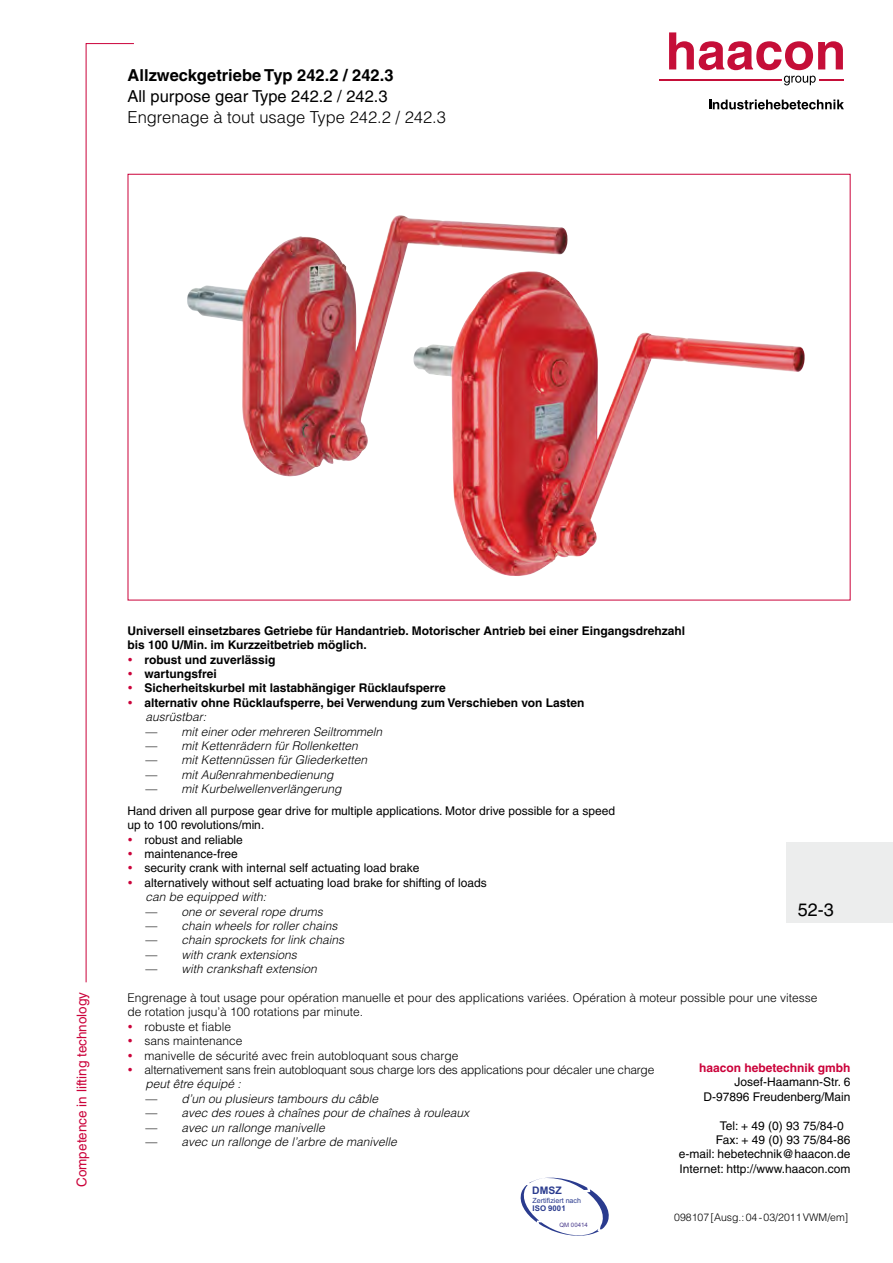
<style>
.page{position:relative;width:893px;height:1263px;background:#fff}
.page>*{position:absolute;margin:0;border:0;box-sizing:border-box;transform-origin:0 0}
.t1{font:18px "Helvetica";color:#000}
.t2{font:300 16.5px "Helvetica";color:#000}
.t3{font:700 16.5px "Helvetica";color:#000}
.t4{font:16.5px "Helvetica";color:#000}
.t5{font:13.5px "Helvetica";color:#cb023a}
.t6{font:italic 300 12px "Helvetica";color:#000}
.t7{font:12px/14.4px "Helvetica";color:#000}
.t8{font:700 12px "Helvetica";color:#000}
.t9{font:300 12px "Helvetica";color:#000}
.t10{font:300 12px "Helvetica";letter-spacing:-.02em;color:#000}
.t11{font:700 12px "Helvetica";color:#cb023a}
.t12{font:300 10.5px "Helvetica";color:#000}
.t13{font:700 10.35px "Arial";color:#2a3b8e}
.t14{font:700 7.8px "Arial";color:#2a3b8e}
.t15{font:7.05px "Arial";color:#2a3b8e}
.t16{font:6px "Arial";color:#4b3c8d}
.s1{font-style:normal}
.s2{font-weight:300}
.s3{font-weight:300;font-style:italic}
</style>
<div class="page">
<svg style="left:85px;top:43px;width:50px;height:940px"></svg>
<hr style="left:659px;top:79px;width:122px;height:1px;background:#c50e38">
<svg style="left:669px;top:32px;width:174px;height:38px"></svg>
<svg style="left:784px;top:76px;width:60px;height:9px"></svg>
<svg style="left:709px;top:99px;width:135px;height:10px"></svg>
<svg style="left:520px;top:1177px;width:89px;height:59px"></svg>
<div style="left:787px;top:842px;width:106px;height:81px;background:#eceded"></div>
<img style="left:187px;top:215px;width:381px;height:261px">
<img style="left:413px;top:271px;width:392px;height:305px">
<svg style="left:129px;top:657px;width:3px;height:4px"></svg>
<svg style="left:129px;top:686px;width:3px;height:4px"></svg>
<svg style="left:129px;top:837px;width:3px;height:4px"></svg>
<svg style="left:129px;top:866px;width:3px;height:4px"></svg>
<h2 class="t3" style="left:128px;top:65px;width:267px">Allzweckgetriebe Typ 242.2 / 242.3</h2>
<h2 class="t4" style="left:128px;top:86px;width:262px">All purpose gear Type 242.2 / 242.3</h2>
<h2 class="t2" style="left:128px;top:107px;width:320px">Engrenage à tout usage Type 242.2 / 242.3</h2>
<p class="t5" style="left:74px;top:1187px;width:197px;rotate:-90deg">Competence in lifting technology</p>
<p class="t8" style="left:128px;top:623px;width:559px">Universell einsetzbares Getriebe für Handantrieb. Motorischer Antrieb bei einer Eingangsdrehzahl</p>
<p class="t8" style="left:128px;top:638px;width:241px">bis 100 U/Min. im Kurzzeitbetrieb möglich.</p>
<p class="t8" style="left:145px;top:652px;width:132px">robust und zuverlässig</p>
<p class="t8" style="left:145px;top:666px;width:74px">wartungsfrei</p>
<p class="t8" style="left:145px;top:681px;width:303px">Sicherheitskurbel mit lastabhängiger Rücklaufsperre</p>
<p class="t8" style="left:145px;top:695px;width:441px">alternativ ohne Rücklaufsperre, bei Verwendung zum Verschieben von Lasten</p>
<p class="t6" style="left:146px;top:709px;width:62px">ausrüstbar:</p>
<p class="t6" style="left:146px;top:724px;width:238px"><span class="s1">—</span> mit einer oder mehreren Seiltrommeln</p>
<p class="t6" style="left:146px;top:738px;width:214px"><span class="s1">—</span> mit Kettenrädern für Rollenketten</p>
<p class="t6" style="left:146px;top:753px;width:223px"><span class="s1">—</span> mit Kettennüssen für Gliederketten</p>
<p class="t6" style="left:146px;top:767px;width:190px"><span class="s1">—</span> mit Außenrahmenbedienung</p>
<p class="t7" style="left:128px;top:778px;width:489px;line-height:21.6px;text-indent:18px"><span class="s2">—</span> <span class="s3">mit Kurbelwellenverlängerung<br></span>Hand driven all purpose gear drive for multiple applications. Motor drive possible for a speed</p>
<p class="t7" style="left:145px;top:818px;width:344px;text-indent:-17px">up to 100 revolutions/min.<br>robust and reliable<br>maintenance-free<br>security crank with internal self actuating load brake<br>alternatively without self actuating load brake for shifting of loads</p>
<p class="t6" style="left:146px;top:889px;width:122px">can be equipped with:</p>
<p class="t6" style="left:146px;top:904px;width:179px"><span class="s1">—</span> one or several rope drums</p>
<p class="t6" style="left:146px;top:918px;width:193px"><span class="s1">—</span> chain wheels for roller chains</p>
<p class="t6" style="left:146px;top:933px;width:200px"><span class="s1">—</span> chain sprockets for link chains</p>
<p class="t6" style="left:146px;top:947px;width:153px"><span class="s1">—</span> with crank extensions</p>
<p class="t6" style="left:146px;top:961px;width:173px"><span class="s1">—</span> with crankshaft extension</p>
<p class="t9" style="left:128px;top:990px;width:692px">Engrenage à tout usage pour opération manuelle et pour des applications variées. Opération à moteur possible pour une vitesse</p>
<p class="t9" style="left:128px;top:1005px;width:237px">de rotation jusqu’à 100 rotations par minute.</p>
<p class="t9" style="left:145px;top:1019px;width:88px">robuste et fiable</p>
<p class="t9" style="left:145px;top:1033px;width:100px">sans maintenance</p>
<p class="t9" style="left:145px;top:1048px;width:315px">manivelle de sécurité avec frein autobloquant sous charge</p>
<p class="t10" style="left:145px;top:1062px;width:511px">alternativement sans frein autobloquant sous charge lors des applications pour décaler une charge</p>
<p class="t6" style="left:146px;top:1077px;width:97px">peut être équipé :</p>
<p class="t6" style="left:146px;top:1091px;width:234px"><span class="s1">—</span> d’un ou plusieurs tambours du câble</p>
<p class="t6" style="left:146px;top:1105px;width:325px"><span class="s1">—</span> avec des roues à chaînes pour de chaînes à rouleaux</p>
<p class="t6" style="left:146px;top:1120px;width:181px"><span class="s1">—</span> avec un rallonge manivelle</p>
<p class="t6" style="left:146px;top:1134px;width:253px"><span class="s1">—</span> avec un rallonge de l’arbre de manivelle</p>
<h1 class="t1" style="left:798px;top:899px;width:38px">52-3</h1>
<p class="t11" style="left:699px;top:1060px;width:153px">haacon hebetechnik gmbh</p>
<p class="t7" style="left:704px;top:1075px;width:148px;text-align:right">Josef-Haamann-Str. 6<br>D-97896 Freudenberg/Main</p>
<p class="t7" style="left:720px;top:1118px;width:125px">Tel: + 49 (0) 93 75/84-0</p>
<p class="t7" style="left:716px;top:1132px;width:136px">Fax: + 49 (0) 93 75/84-86</p>
<p class="t7" style="left:679px;top:1147px;width:173px">e-mail: hebetechnik@haacon.de</p>
<p class="t7" style="left:679px;top:1161px;width:173px">Internet: http://www.haacon.com</p>
<p class="t13" style="left:532px;top:1184px;width:31px">DMSZ</p>
<p class="t15" style="left:533px;top:1196px;width:50px">Zertifiziert nach</p>
<p class="t14" style="left:533px;top:1204px;width:35px">ISO 9001</p>
<p class="t16" style="left:559px;top:1221px;width:30px">QM 00414</p>
<p class="t12" style="left:674px;top:1210px;width:176px">098107[Ausg.:04-03/2011VWM/em]</p>
</div>
